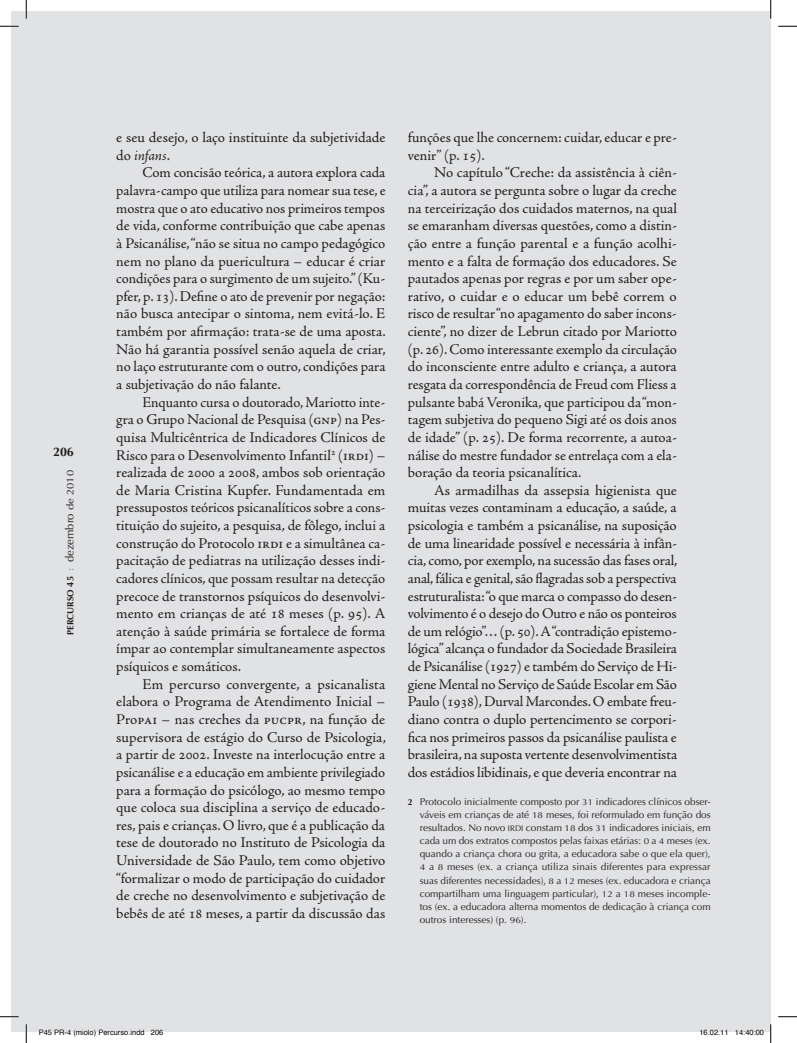
<style>
.page{position:relative;width:797px;height:1043px;background:#fff}
.page>*{position:absolute;margin:0;border:0;box-sizing:border-box;transform-origin:0 0}
.t1{font:15px/17.6px "Adobe Jenson Pro";color:#231f20;text-align:justify}
.t2{font:700 12.5px "Optima LT Std";color:#231f20}
.t3{font:10px/13.1px "Optima LT Std";color:#231f20;text-align:justify}
.t4{font:9px "Optima LT Std Bold SC800";color:#231f20}
.t5{font:7.5px "Helvetica";color:#000}
.s1{font-size:9.38px}
.s2{font-family:"Adobe Jenson Pro";font-size:11.25px;color:#939598}
.s3{font-family:"Optima LT Std";font-size:11.25px}
.s4{font-family:"Optima LT Std";font-size:9.62px}
.s5{font-style:italic}
.s6{font-weight:700;font-size:8.75px}
.s7{font-family:"Optima LT Std SC800";font-size:8.5px}
.s8{font-family:"Optima LT Std SC800";font-size:8px}
</style>
<div class="page">
<div style="left:11px;top:11px;width:759px;height:1020px;background:#e1e2e4"></div>
<svg style="left:0;top:25px;width:19px;height:2px"></svg>
<svg style="left:778px;top:25px;width:19px;height:2px"></svg>
<svg style="left:0;top:1016px;width:19px;height:1px"></svg>
<svg style="left:778px;top:1016px;width:19px;height:1px"></svg>
<svg style="left:25px;top:0;width:2px;height:19px"></svg>
<svg style="left:25px;top:1024px;width:2px;height:18px"></svg>
<svg style="left:770px;top:0;width:1px;height:19px"></svg>
<svg style="left:770px;top:1024px;width:1px;height:18px"></svg>
<svg style="left:39px;top:1029px;width:106px;height:3px"></svg>
<svg style="left:151px;top:1030px;width:13px;height:2px"></svg>
<svg style="left:699px;top:1030px;width:28px;height:2px"></svg>
<svg style="left:736px;top:1030px;width:28px;height:2px"></svg>
<p class="t2" style="left:53px;top:445px;width:22px">206</p>
<p class="t4" style="left:65px;top:634px;width:166px;rotate:-90deg">percurso <span class="s1">45</span> <span class="s2">:</span> <span class="s3">dezembro</span> <span class="s4">de 2010</span></p>
<p class="t1" style="left:116px;top:129px;width:271px">e seu desejo, o laço instituinte da subjetividade do <span class="s5">infans</span>.</p>
<p class="t1" style="left:116px;top:164px;width:271px;text-indent:26px">Com concisão teórica, a autora explora cada palavra-campo que utiliza para nomear sua tese, e mostra que o ato educativo nos primeiros tempos de vida, conforme contribuição que cabe apenas à Psicanálise, “não se situa no campo pedagógico nem no plano da puericultura – educar é criar condições para o surgimento de um sujeito.” (Ku&shy;pfer, p. 13). Define o ato de prevenir por negação: não busca antecipar o sintoma, nem evitá-lo. E também por afirmação: trata-se de uma aposta.<br>Não há garantia possível senão aquela de criar, no laço estruturante com o outro, condições para a subjetivação do não falante.</p>
<p class="t1" style="left:116px;top:393px;width:271px;text-indent:26px">Enquanto cursa o doutorado, Mariotto inte&shy;gra o Grupo Nacional de Pesquisa (gnp) na Pes&shy;quisa Multicêntrica de Indicadores Clínicos de Risco para o Desenvolvimento Infantil<sup>2</sup> (irdi) – realizada de 2000 a 2008, ambos sob orientação de Maria Cristina Kupfer. Fundamentada em pressupostos teóricos psicanalíticos sobre a cons&shy;tituição do sujeito, a pesquisa, de fôlego, inclui a construção do Protocolo irdi e a simultânea ca&shy;pacitação de pediatras na utilização desses indi&shy;cadores clínicos, que possam resultar na detecção precoce de transtornos psíquicos do desenvolvi&shy;mento em crianças de até 18 meses (p. 95). A atenção à saúde primária se fortalece de forma ímpar ao contemplar simultaneamente aspectos psíquicos e somáticos.</p>
<p class="t1" style="left:116px;top:675px;width:271px;text-indent:26px">Em percurso convergente, a psicanalista elabora o Programa de Atendimento Inicial – Propai – nas creches da pucpr, na função de supervisora de estágio do Curso de Psicologia, a partir de 2002. Investe na interlocução entre a psicanálise e a educação em ambiente privilegiado para a formação do psicólogo, ao mesmo tempo que coloca sua disciplina a serviço de educado&shy;res, pais e crianças. O livro, que é a publicação da tese de doutorado no Instituto de Psicologia da Universidade de São Paulo, tem como objetivo “formalizar o modo de participação do cuidador de creche no desenvolvimento e subjetivação de bebês de até 18 meses, a partir da discussão das</p>
<p class="t1" style="left:408px;top:129px;width:270px">funções que lhe concernem: cuidar, educar e pre&shy;venir” (p. 15).</p>
<p class="t1" style="left:408px;top:164px;width:271px;text-indent:26px">No capítulo “Creche: da assistência à ciên&shy;cia”, a autora se pergunta sobre o lugar da creche na terceirização dos cuidados maternos, na qual se emaranham diversas questões, como a distin&shy;ção entre a função parental e a função acolhi&shy;mento e a falta de formação dos educadores. Se pautados apenas por regras e por um saber ope&shy;rativo, o cuidar e o educar um bebê correm o risco de resultar “no apagamento do saber incons&shy;ciente”, no dizer de Lebrun citado por Mariotto (p. 26). Como interessante exemplo da circulação do inconsciente entre adulto e criança, a autora resgata da correspondência de Freud com Fliess a pulsante babá Veronika, que participou da “mon&shy;tagem subjetiva do pequeno Sigi até os dois anos de idade” (p. 25). De forma recorrente, a autoa&shy;nálise do mestre fundador se entrelaça com a ela&shy;boração da teoria psicanalítica.</p>
<p class="t1" style="left:408px;top:481px;width:271px;text-indent:26px">As armadilhas da assepsia higienista que muitas vezes contaminam a educação, a saúde, a psicologia e também a psicanálise, na suposição de uma linearidade possível e necessária à infân&shy;cia, como, por exemplo, na sucessão das fases oral, anal, fálica e genital, são flagradas sob a perspectiva estruturalista: “o que marca o compasso do desen&shy;volvimento é o desejo do Outro e não os ponteiros de um relógio”… (p. 50). A “contradição epistemo&shy;lógica” alcança o fundador da Sociedade Brasileira de Psicanálise (1927) e também do Serviço de Hi&shy;giene Mental no Serviço de Saúde Escolar em São Paulo (1938), Durval Marcondes. O embate freu&shy;diano contra o duplo pertencimento se corpori&shy;fica nos primeiros passos da psicanálise paulista e brasileira, na suposta vertente desenvolvimentista dos estádios libidinais, e que deveria encontrar na</p>
<p class="t3" style="left:420px;top:795px;width:292px;text-indent:-12px"><span class="s6">2</span> Protocolo inicialmente composto por <span class="s7">31</span> indicadores clínicos obser‑ váveis em crianças de até <span class="s7">18</span> meses, foi reformulado em função dos resultados. No novo <span class="s8">irdi</span> constam <span class="s7">18</span> dos <span class="s7">31</span> indicadores iniciais, em cada um dos extratos compostos pelas faixas etárias: <span class="s7">0</span> a <span class="s7">4</span> meses (ex. quando a criança chora ou grita, a educadora sabe o que ela quer), <span class="s7">4</span> a <span class="s7">8</span> meses (ex. a criança utiliza sinais diferentes para expressar suas diferentes necessidades), <span class="s7">8</span> a <span class="s7">12</span> meses (ex. educadora e criança compartilham uma linguagem particular), <span class="s7">12</span> a <span class="s7">18</span> meses incomple‑ tos (ex. a educadora alterna momentos de dedicação à criança com outros interesses) (p. <span class="s7">96</span>).</p>
<p class="t5" style="left:39px;top:1027px;width:126px">P45 PR-4 (miolo) Percurso.indd 206</p>
<p class="t5" style="left:699px;top:1027px;width:66px">16.02.11 14:40:00</p>
</div>
